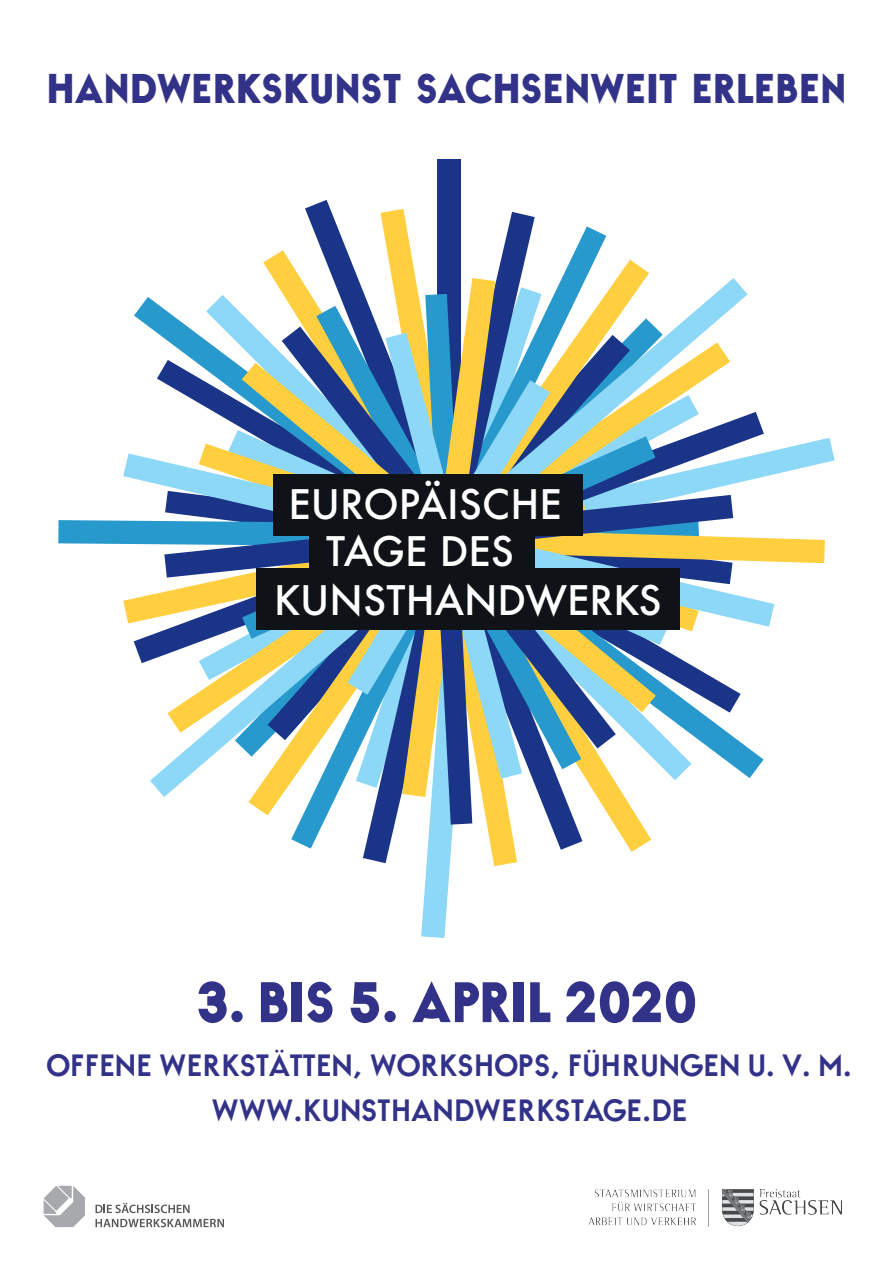
<style>
.page{position:relative;width:893px;height:1263px;background:#fff}
.page>*{position:absolute;margin:0;border:0;box-sizing:border-box;transform-origin:0 0}
.DIN_lang_Fließtext_F{font:900 55.5px "Berline";color:#333289}
.DIN_lang_Fließtext_F-2{font:900 40.5px "Berline";letter-spacing:.005em;color:#333289}
.t1{font:500 39.6px "Futura";color:#fff}
.DIN_lang_Fließtext_F-3{font:700 30px "Berline";color:#333289}
</style>
<div class="page">
<div style="left:437px;top:160px;width:23px;height:464px;background:#1a3487"></div>
<svg style="left:305px;top:200px;width:277px;height:60px"></svg>
<svg style="left:363px;top:212px;width:172px;height:66px"></svg>
<svg style="left:273px;top:278px;width:474px;height:16px"></svg>
<svg style="left:402px;top:278px;width:93px;height:16px"></svg>
<svg style="left:58px;top:294px;width:767px;height:644px"></svg>
<svg style="left:228px;top:430px;width:441px;height:215px;background:#81a5aa"></svg>
<svg style="left:199px;top:444px;width:500px;height:187px;background:#7ea2aa"></svg>
<svg style="left:123px;top:453px;width:651px;height:174px"></svg>
<div style="left:273px;top:474px;width:310px;height:61px;background:#0f1216"></div>
<div style="left:256px;top:569px;width:423px;height:61px;background:#0f1216"></div>
<div style="left:309px;top:519px;width:225px;height:61px;background:#0f1216"></div>
<img style="left:588px;top:1189px;width:253px;height:38px">
<svg style="left:96px;top:1203px;width:94px;height:10px"></svg>
<svg style="left:96px;top:1219px;width:128px;height:8px"></svg>
<svg style="left:44px;top:1186px;width:41px;height:41px"></svg>
<p class="DIN_lang_Fließtext_F-2" style="left:47px;top:64px;width:800px">HANDWERKSKUNST SACHSENWEIT ERLEBEN</p>
<p class="t1" style="left:289px;top:477px;width:275px">EUROPÄISCHE</p>
<p class="t1" style="left:326px;top:524px;width:189px">TAGE DES</p>
<p class="t1" style="left:274px;top:573px;width:389px">KUNSTHANDWERKS</p>
<p class="DIN_lang_Fließtext_F" style="left:196px;top:969px;width:502px">3. BIS 5. APRIL 2020</p>
<p class="DIN_lang_Fließtext_F-3" style="left:47px;top:1047px;width:807px">OFFENE WERKSTÄTTEN, WORKSHOPS, FÜHRUNGEN U. V. M.</p>
<p class="DIN_lang_Fließtext_F-3" style="left:212px;top:1092px;width:477px">WWW.KUNSTHANDWERKSTAGE.DE</p>
</div>
